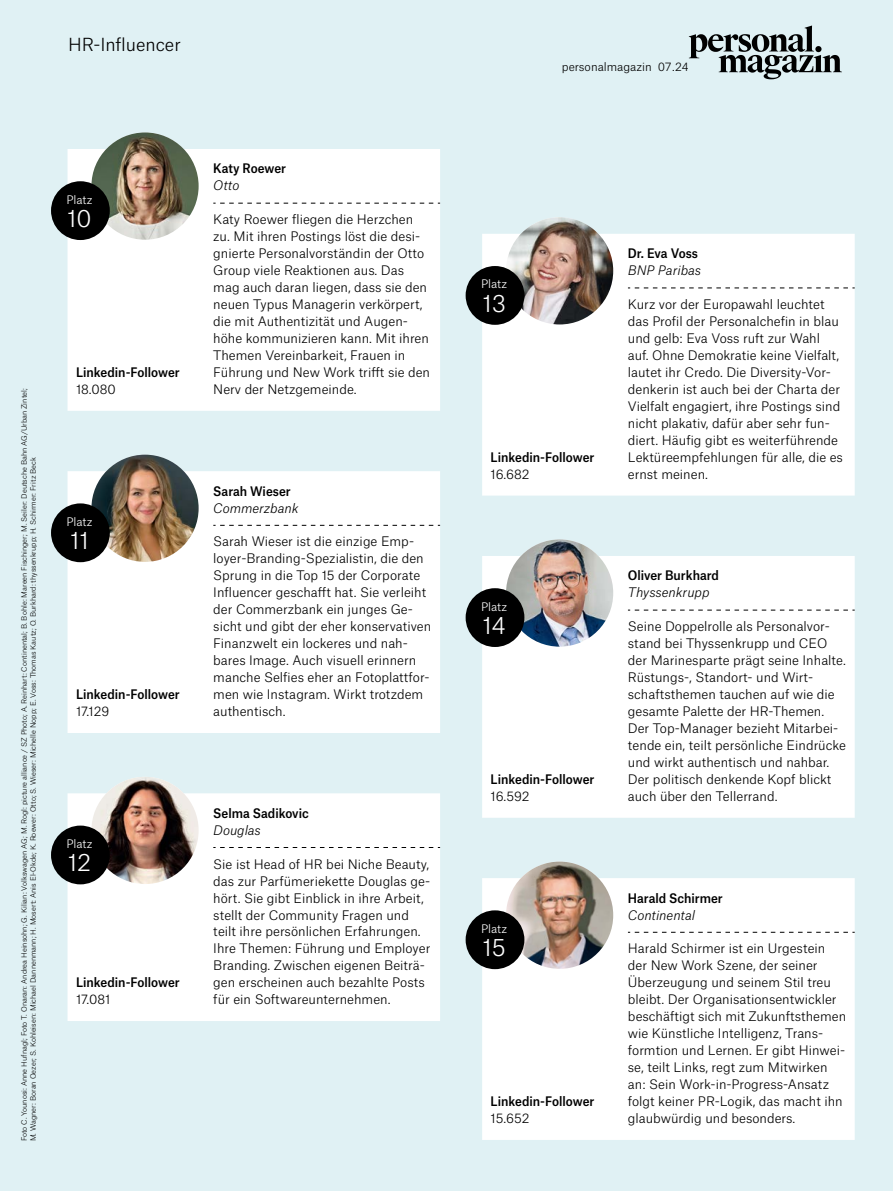
<style>
.page{position:relative;width:893px;height:1191px;background:#e0f1f4}
.page>*{position:absolute;margin:0;border:0;box-sizing:border-box;transform-origin:0 0}
.t1{font:300 22.8px "Atlas Grotesk";letter-spacing:-.015em;color:#fff}
.t2{font:300 17.25px "Atlas Grotesk";letter-spacing:-.005em;color:#000}
.t3{font:300 12.6px/17px "Atlas Grotesk";color:#000}
.t4{font:500 12.6px "Atlas Grotesk";color:#000;scale:.93 1}
.t5{font:italic 300 12.6px "Atlas Grotesk";color:#000}
.t6{font:300 11.25px "Atlas Grotesk";color:#fff}
.t7{font:300 11.25px "Atlas Grotesk";color:#000}
.t8{font:300 7.05px/9px "Atlas Grotesk";color:#000}
</style>
<div class="page">
<div style="left:68px;top:149px;width:372px;height:262px;background:#fff"></div>
<svg style="left:213px;top:203px;width:227px;height:1px"></svg>
<img style="left:91px;top:132px;width:108px;height:108px;border-radius:54px">
<div style="left:51px;top:181px;width:59px;height:59px;background:#000;border-radius:50%"></div>
<div style="left:482px;top:234px;width:373px;height:261px;background:#fff"></div>
<svg style="left:628px;top:288px;width:227px;height:1px"></svg>
<img style="left:506px;top:217px;width:107px;height:107px;border-radius:54px">
<div style="left:466px;top:266px;width:58px;height:59px;background:#000;border-radius:50%"></div>
<div style="left:68px;top:471px;width:372px;height:262px;background:#fff"></div>
<svg style="left:213px;top:525px;width:227px;height:1px"></svg>
<img style="left:91px;top:454px;width:108px;height:108px;border-radius:54px">
<div style="left:51px;top:503px;width:59px;height:59px;background:#000;border-radius:50%"></div>
<div style="left:482px;top:556px;width:373px;height:261px;background:#fff"></div>
<svg style="left:628px;top:610px;width:227px;height:1px"></svg>
<img style="left:506px;top:539px;width:107px;height:107px;border-radius:54px">
<div style="left:466px;top:588px;width:58px;height:59px;background:#000;border-radius:50%"></div>
<div style="left:68px;top:793px;width:372px;height:228px;background:#fff"></div>
<svg style="left:213px;top:847px;width:227px;height:1px"></svg>
<img style="left:91px;top:777px;width:108px;height:107px;border-radius:54px">
<div style="left:51px;top:825px;width:59px;height:59px;background:#000;border-radius:50%"></div>
<div style="left:482px;top:878px;width:373px;height:262px;background:#fff"></div>
<svg style="left:628px;top:932px;width:227px;height:1px"></svg>
<img style="left:506px;top:861px;width:107px;height:107px;border-radius:54px">
<div style="left:466px;top:910px;width:58px;height:59px;background:#000;border-radius:50%"></div>
<svg style="left:689px;top:26px;width:153px;height:53px"></svg>
<h2 class="t2" style="left:68px;top:31px;width:114px">HR-Influencer</h2>
<p class="t6" style="left:66px;top:190px;width:28px">Platz</p>
<h1 class="t1" style="left:67px;top:200px;width:26px">10</h1>
<p class="t8" style="left:19px;top:1141px;width:754px;rotate:-90deg">Foto C. Younosi: Anne Hufnagl; Foto T. Onaran: Andrea Heinsohn; G. Kilian: Volkswagen AG; M. Rogl: picture alliance / SZ Photo; A. Reinhart: Continental; B. Bohle: Mareen Fischinger; M. Seiler: Deutsche Bahn AG/Urban Zintel;<br>M. Wagner: Boran Oezer; S. Kohleisen: Michael Dannenmann; H. Mosert: Anis El-Okde; K. Roewer: Otto; S. Wieser: Michelle Nopp; E. Voss: Thomas Kautz; O. Burkhard: thyssenkrupp; H. Schirmer: Fritz Beck</p>
<p class="t4" style="left:76px;top:362px;width:113px">Linkedin-Follower</p>
<p class="t3" style="left:76px;top:379px;width:41px">18.080</p>
<p class="t6" style="left:66px;top:512px;width:28px">Platz</p>
<h1 class="t1" style="left:70px;top:522px;width:21px">11</h1>
<p class="t4" style="left:76px;top:684px;width:113px">Linkedin-Follower</p>
<p class="t3" style="left:76px;top:701px;width:35px">17.129</p>
<p class="t6" style="left:66px;top:835px;width:28px">Platz</p>
<h1 class="t1" style="left:68px;top:844px;width:25px">12</h1>
<p class="t4" style="left:76px;top:972px;width:113px">Linkedin-Follower</p>
<p class="t3" style="left:76px;top:989px;width:36px">17.081</p>
<p class="t4" style="left:213px;top:158px;width:80px">Katy Roewer</p>
<p class="t5" style="left:213px;top:176px;width:28px">Otto</p>
<p class="t3" style="left:213px;top:210px;width:218px">Katy Roewer fliegen die Herzchen zu. Mit ihren Postings löst die desi&shy;gnierte Personalvorständin der Otto Group viele Reaktionen aus. Das mag auch daran liegen, dass sie den neuen Typus Managerin verkörpert, die mit Authentizität und Augen&shy;höhe kommunizieren kann. Mit ihren Themen Vereinbarkeit, Frauen in Führung und New Work trifft sie den Nerv der Netzgemeinde.</p>
<p class="t4" style="left:213px;top:480px;width:85px">Sarah Wieser</p>
<p class="t5" style="left:213px;top:498px;width:87px">Commerzbank</p>
<p class="t3" style="left:213px;top:532px;width:219px">Sarah Wieser ist die einzige Emp&shy;loyer-Branding-Spezialistin, die den Sprung in die Top 15 der Corporate Influencer geschafft hat. Sie verleiht der Commerzbank ein junges Ge&shy;sicht und gibt der eher konservativen Finanzwelt ein lockeres und nah&shy;bares Image. Auch visuell erinnern manche Selfies eher an Fotoplattfor&shy;men wie Instagram. Wirkt trotzdem authentisch.</p>
<p class="t4" style="left:213px;top:802px;width:104px">Selma Sadikovic</p>
<p class="t5" style="left:213px;top:820px;width:49px">Douglas</p>
<p class="t3" style="left:213px;top:854px;width:219px">Sie ist Head of HR bei Niche Beauty, das zur Parfümeriekette Douglas ge&shy;hört. Sie gibt Einblick in ihre Arbeit, stellt der Community Fragen und teilt ihre persönlichen Erfahrungen.<br>Ihre Themen: Führung und Employer Branding. Zwischen eigenen Beiträ&shy;gen erscheinen auch bezahlte Posts für ein Softwareunternehmen.</p>
<p class="t7" style="left:562px;top:58px;width:128px">personalmagazin 07.24</p>
<p class="t6" style="left:481px;top:275px;width:28px">Platz</p>
<h1 class="t1" style="left:482px;top:285px;width:25px">13</h1>
<p class="t4" style="left:491px;top:446px;width:113px">Linkedin-Follower</p>
<p class="t3" style="left:491px;top:464px;width:40px">16.682</p>
<p class="t4" style="left:628px;top:243px;width:77px">Dr. Eva Voss</p>
<p class="t5" style="left:628px;top:260px;width:75px">BNP Paribas</p>
<p class="t3" style="left:628px;top:294px;width:217px">Kurz vor der Europawahl leuchtet das Profil der Personalchefin in blau und gelb: Eva Voss ruft zur Wahl auf. Ohne Demokratie keine Vielfalt, lautet ihr Credo. Die Diversity-Vor&shy;denkerin ist auch bei der Charta der Vielfalt engagiert, ihre Postings sind nicht plakativ, dafür aber sehr fun&shy;diert. Häufig gibt es weiterführende Lektüreempfehlungen für alle, die es ernst meinen.</p>
<p class="t6" style="left:481px;top:597px;width:28px">Platz</p>
<h1 class="t1" style="left:483px;top:607px;width:25px">14</h1>
<p class="t4" style="left:491px;top:768px;width:113px">Linkedin-Follower</p>
<p class="t3" style="left:491px;top:786px;width:40px">16.592</p>
<p class="t4" style="left:628px;top:565px;width:99px">Oliver Burkhard</p>
<p class="t5" style="left:628px;top:582px;width:83px">Thyssenkrupp</p>
<p class="t3" style="left:628px;top:617px;width:220px">Seine Doppelrolle als Personalvor&shy;stand bei Thyssenkrupp und CEO der Marinesparte prägt seine Inhalte.<br>Rüstungs-, Standort- und Wirt&shy;schaftsthemen tauchen auf wie die gesamte Palette der HR-Themen.<br>Der Top-Manager bezieht Mitarbei&shy;tende ein, teilt persönliche Eindrücke und wirkt authentisch und nahbar.<br>Der politisch denkende Kopf blickt auch über den Tellerrand.</p>
<p class="t6" style="left:481px;top:919px;width:28px">Platz</p>
<h1 class="t1" style="left:482px;top:929px;width:25px">15</h1>
<p class="t4" style="left:491px;top:1091px;width:113px">Linkedin-Follower</p>
<p class="t3" style="left:491px;top:1108px;width:40px">15.652</p>
<p class="t4" style="left:628px;top:887px;width:103px">Harald Schirmer</p>
<p class="t5" style="left:628px;top:904px;width:69px">Continental</p>
<p class="t3" style="left:628px;top:939px;width:220px">Harald Schirmer ist ein Urgestein der New Work Szene, der seiner Überzeugung und seinem Stil treu bleibt. Der Organisationsentwickler beschäftigt sich mit Zukunftsthemen wie Künstliche Intelligenz, Trans&shy;formtion und Lernen. Er gibt Hinwei&shy;se, teilt Links, regt zum Mitwirken an: Sein Work-in-Progress-Ansatz folgt keiner PR-Logik, das macht ihn glaubwürdig und besonders.</p>
</div>
